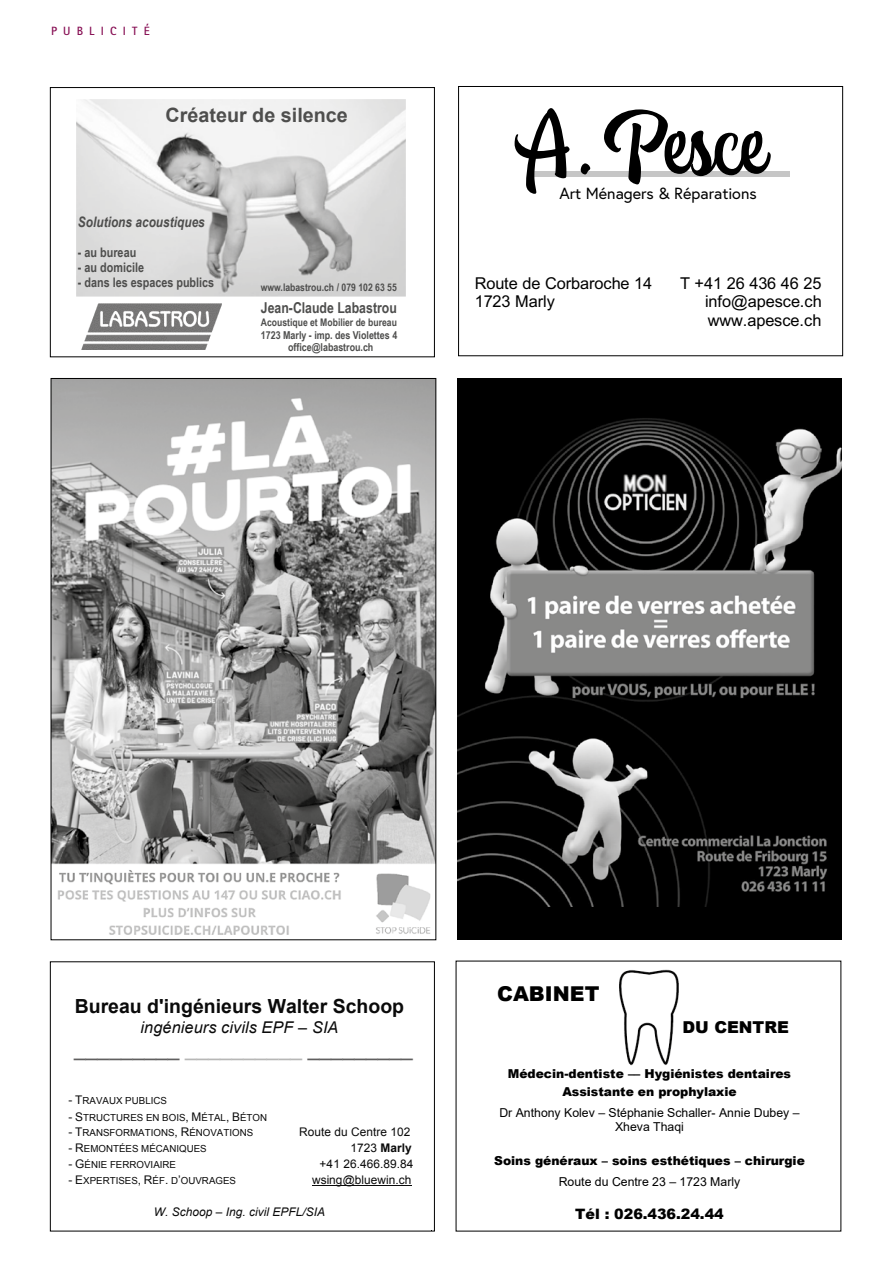
<style>
.page{position:relative;width:893px;height:1263px;background:#fff}
.page>*{position:absolute;margin:0;border:0;box-sizing:border-box;transform-origin:0 0}
.t1{font:20.85px "Arial";color:#605f5f}
.t2{font:900 20.4px "Arial";color:#000}
.t3{font:700 19.8px "Arial";color:#4e4e4d}
.t4{font:700 19.5px "Arial";color:#0a0a0a}
.t5{font:16.35px/18.6px "Arial";letter-spacing:-.01em;color:#000}
.t6{font:900 16.35px "Arial";color:#000}
.t7{font:italic 16.2px "Arial";letter-spacing:.01em;color:#0a0a0a}
.t8{font:16.2px "Europa";color:#000}
.t9{font:700 15px "Arial Narrow";color:#4e4e4d}
.t10{font:italic 700 14.4px "Arial Narrow";color:#4e4e4d}
.t11{font:900 14.25px "Arial";color:#000}
.t12{font:700 13.2px "Arial Narrow";color:#4e4e4d}
.t13{font:900 12.3px/17.2px "Arial";color:#000;text-align:center}
.t14{font:12.3px/14.1px "Arial";color:#000;text-align:center}
.t15{font:700 12px "Rotis Sans Serif";letter-spacing:.52em;color:#870f54}
.t16{font:11.85px "Arial";letter-spacing:.005em;color:#0a0a0a}
.t17{font:italic 11.85px "Arial";letter-spacing:.005em;color:#0a0a0a}
.t18{font:700 11.85px "Arial";letter-spacing:.005em;color:#0a0a0a}
.t19{font:700 10.95px/12.5px "Arial Narrow";color:#4e4e4d;text-align:center}
.t20{font:700 10.5px "Arial Narrow";color:#4e4e4d}
.t21{font:9.75px "Arial";color:#0a0a0a}
.s1{color:#b7b7b6}
.s2{font-size:11.85px}
.s3{font-weight:400}
</style>
<div class="page">
<hr style="left:312px;top:1186px;width:100px;height:1px;background:#0a0a0a">
<div style="left:50px;top:961px;width:385px;height:270px;border:1px solid #000"></div>
<img style="left:76px;top:99px;width:330px;height:198px">
<img style="left:82px;top:303px;width:140px;height:46px">
<div style="left:50px;top:87px;width:385px;height:270px;border:1px solid #000"></div>
<img style="left:619px;top:969px;width:60px;height:96px">
<img style="left:619px;top:979px;width:5px;height:41px">
<img style="left:675px;top:1015px;width:4px;height:41px">
<div style="left:457px;top:378px;width:385px;height:562px;background:#000"></div>
<img style="left:457px;top:418px;width:385px;height:489px">
<img style="left:53px;top:380px;width:381px;height:555px">
<div style="left:527px;top:171px;width:262px;height:5px;background:#c6c6c6"></div>
<svg style="left:515px;top:108px;width:55px;height:86px"></svg>
<svg style="left:581px;top:163px;width:9px;height:11px"></svg>
<svg style="left:604px;top:109px;width:167px;height:75px"></svg>
<div style="left:458px;top:86px;width:385px;height:270px;border:1px solid #000"></div>
<p class="t15" style="left:51px;top:23px;width:100px">PUBLICITÉ</p>
<h3 class="t3" style="left:166px;top:101px;width:184px">Créateur de silence</h3>
<h3 class="t10" style="left:78px;top:211px;width:128px">Solutions acoustiques</h3>
<h3 class="t12" style="left:78px;top:243px;width:60px">- au bureau</h3>
<h3 class="t12" style="left:78px;top:258px;width:68px">- au domicile</h3>
<h3 class="t12" style="left:78px;top:273px;width:138px">- dans les espaces publics</h3>
<p class="t20" style="left:261px;top:279px;width:138px">www.labastrou.ch / 079 102 63 55</p>
<h3 class="t9" style="left:261px;top:297px;width:138px">Jean-Claude Labastrou</h3>
<p class="t20" style="left:261px;top:315px;width:138px">Acoustique et Mobilier de bureau</p>
<p class="t19" style="left:261px;top:328px;width:138px">1723 Marly - imp. des Violettes 4 office@labastrou.ch</p>
<h3 class="t8" style="left:559px;top:183px;width:199px">Art Ménagers &amp; Réparations</h3>
<h3 class="t5" style="left:475px;top:274px;width:179px">Route de Corbaroche 14</h3>
<h3 class="t5" style="left:680px;top:274px;width:143px">T +41 26 436 46 25</h3>
<h3 class="t5" style="left:475px;top:292px;width:82px">1723 Marly</h3>
<h3 class="t5" style="left:705px;top:292px;width:118px">info@apesce.ch www.apesce.ch</h3>
<h3 class="t4" style="left:75px;top:993px;width:331px">Bureau d'ingénieurs Walter Schoop</h3>
<h3 class="t7" style="left:141px;top:1016px;width:199px">ingénieurs civils EPF – SIA</h3>
<h1 class="t1" style="left:74px;top:1035px;width:340px">_________ <span class="s1">__________</span> _________</h1>
<p class="t21" style="left:68px;top:1094px;width:100px"><span class="s2">- T</span>RAVAUX PUBLICS</p>
<p class="t21" style="left:68px;top:1111px;width:200px"><span class="s2">- S</span>TRUCTURES EN BOIS<span class="s2">, M</span>ÉTAL<span class="s2">, B</span>ÉTON</p>
<p class="t21" style="left:68px;top:1126px;width:186px"><span class="s2">- T</span>RANSFORMATIONS<span class="s2">, R</span>ÉNOVATIONS</p>
<p class="t16" style="left:299px;top:1124px;width:113px">Route du Centre 102</p>
<p class="t21" style="left:68px;top:1142px;width:140px"><span class="s2">- R</span>EMONTÉES MÉCANIQUES</p>
<p class="t18" style="left:350px;top:1140px;width:63px"><span class="s3">1723</span> Marly</p>
<p class="t21" style="left:69px;top:1158px;width:109px"><span class="s2">- G</span>ÉNIE FERROVIAIRE</p>
<p class="t16" style="left:320px;top:1156px;width:95px">+41 26.466.89.84</p>
<p class="t21" style="left:68px;top:1174px;width:169px"><span class="s2">- E</span>XPERTISES<span class="s2">, R</span>ÉF<span class="s2">.</span> D<span class="s2">’</span>OUVRAGES</p>
<p class="t16" style="left:312px;top:1172px;width:101px">wsing@bluewin.ch</p>
<p class="t17" style="left:154px;top:1204px;width:173px">W. Schoop – Ing. civil EPFL/SIA</p>
<h2 class="t2" style="left:497px;top:979px;width:104px">CABINET</h2>
<h3 class="t6" style="left:682px;top:1015px;width:108px">DU CENTRE</h3>
<p class="t13" style="left:508px;top:1065px;width:285px">Médecin-dentiste –– Hygiénistes dentaires<br>Assistante en prophylaxie</p>
<p class="t14" style="left:499px;top:1106px;width:302px">Dr Anthony Kolev – Stéphanie Schaller- Annie Dubey –<br>Xheva Thaqi</p>
<p class="t13" style="left:494px;top:1151px;width:312px">Soins généraux – soins esthétiques – chirurgie</p>
<p class="t14" style="left:559px;top:1175px;width:183px">Route du Centre 23 – 1723 Marly</p>
<h3 class="t11" style="left:575px;top:1204px;width:150px">Tél : 026.436.24.44</h3>
</div>
